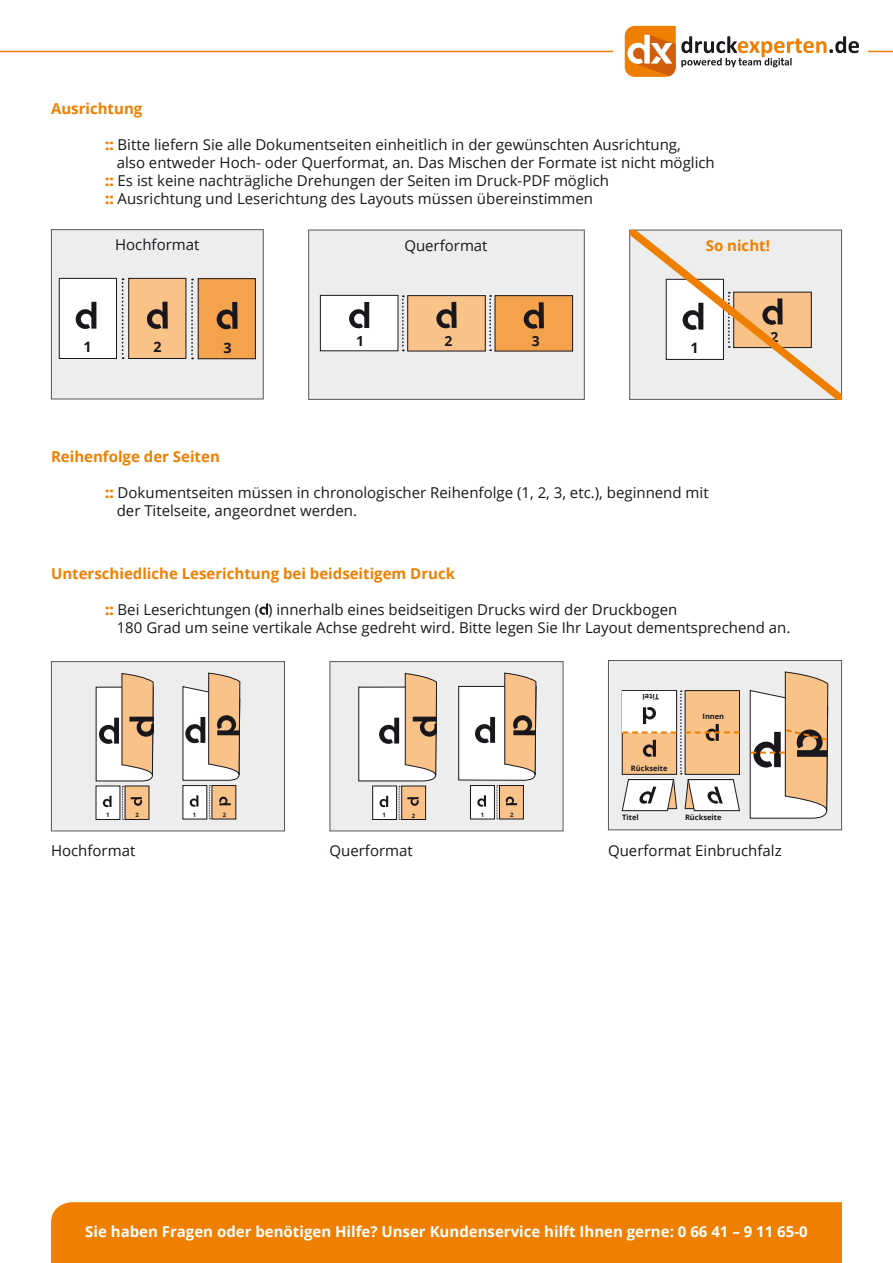
<style>
.page{position:relative;width:893px;height:1263px;background:#fff}
.page>*{position:absolute;margin:0;border:0;box-sizing:border-box;transform-origin:0 0}
.t1{font:15px/18px "Open Sans";color:#1a171c}
.t2{font:700 15px "Open Sans";color:#ee7f00}
.t3{font:700 15px "Open Sans";color:#fff}
.t4{font:700 14.4px "Open Sans";color:#1a171c}
.t5{font:700 13.95px "Open Sans";color:#1a171c}
.t6{font:700 7.5px "Open Sans";color:#1a171c}
.t7{font:700 6px "Open Sans";color:#1a171c}
.s1{font-weight:800;color:#ee7f00}
</style>
<div class="page">
<hr style="left:0;top:51px;width:893px;height:1px;background:#ee7f00">
<div style="left:613px;top:26px;width:254px;height:51px;background:#fff"></div>
<svg style="left:625px;top:26px;width:234px;height:51px"></svg>
<div style="left:51px;top:1202px;width:791px;height:61px;background:#ee7f00"></div>
<div style="left:608px;top:660px;width:234px;height:170px;background:#ededee;border:1px solid #58585a"></div>
<svg style="left:259px;top:603px;width:9px;height:12px"></svg>
<div style="left:330px;top:661px;width:233px;height:170px;background:#ededee"></div>
<div style="left:51px;top:661px;width:234px;height:170px;background:#ededee;border:1px solid #58585a"></div>
<svg style="left:750px;top:672px;width:79px;height:147px"></svg>
<svg style="left:622px;top:690px;width:118px;height:121px"></svg>
<svg style="left:183px;top:673px;width:57px;height:146px"></svg>
<svg style="left:96px;top:673px;width:57px;height:147px"></svg>
<svg style="left:458px;top:673px;width:78px;height:146px"></svg>
<svg style="left:358px;top:673px;width:79px;height:147px"></svg>
<div style="left:308px;top:230px;width:277px;height:170px;background:#ededee;border:1px solid #58585a"></div>
<div style="left:51px;top:229px;width:213px;height:170px;background:#ededee;border:1px solid #58585a"></div>
<div style="left:59px;top:278px;width:57px;height:80px;background:#fff"></div>
<div style="left:59px;top:278px;width:58px;height:81px;border:1px solid #1a171c"></div>
<div style="left:129px;top:278px;width:57px;height:80px;background:#f9c289"></div>
<div style="left:128px;top:278px;width:58px;height:81px;border:1px solid #1a171c"></div>
<svg style="left:76px;top:302px;width:20px;height:27px"></svg>
<svg style="left:147px;top:302px;width:21px;height:27px"></svg>
<svg style="left:122px;top:278px;width:2px;height:81px"></svg>
<div style="left:198px;top:279px;width:57px;height:80px;background:#f4a24c"></div>
<div style="left:198px;top:278px;width:58px;height:81px;border:1px solid #1a171c"></div>
<svg style="left:217px;top:302px;width:21px;height:27px"></svg>
<svg style="left:191px;top:279px;width:2px;height:80px"></svg>
<div style="left:320px;top:295px;width:78px;height:56px;background:#fff"></div>
<div style="left:320px;top:295px;width:78px;height:56px;border:1px solid #1a171c"></div>
<div style="left:408px;top:296px;width:77px;height:55px;background:#f9c289"></div>
<div style="left:407px;top:295px;width:79px;height:56px;border:1px solid #1a171c"></div>
<svg style="left:349px;top:302px;width:20px;height:26px"></svg>
<svg style="left:436px;top:302px;width:21px;height:26px"></svg>
<svg style="left:402px;top:295px;width:2px;height:56px"></svg>
<div style="left:495px;top:296px;width:78px;height:55px;background:#f4a24c"></div>
<div style="left:495px;top:295px;width:78px;height:56px;border:1px solid #1a171c"></div>
<svg style="left:489px;top:295px;width:2px;height:56px"></svg>
<svg style="left:524px;top:302px;width:20px;height:27px"></svg>
<svg style="left:630px;top:230px;width:211px;height:169px"></svg>
<p class="t2" style="left:51px;top:98px;width:93px">Ausrichtung</p>
<p class="t1" style="left:105px;top:136px;width:577px"><span class="s1">::</span> Bitte liefern Sie alle Dokumentseiten einheitlich in der gewünschten Ausrichtung,</p>
<p class="t1" style="left:117px;top:154px;width:600px">also entweder Hoch- oder Querformat, an. Das Mischen der Formate ist nicht möglich</p>
<p class="t1" style="left:105px;top:172px;width:506px"><span class="s1">::</span> Es ist keine nachträgliche Drehungen der Seiten im Druck-PDF möglich</p>
<p class="t1" style="left:105px;top:190px;width:490px"><span class="s1">::</span> Ausrichtung und Leserichtung des Layouts müssen übereinstimmen</p>
<p class="t1" style="left:115px;top:235px;width:86px">Hochformat</p>
<p class="t1" style="left:404px;top:236px;width:85px">Querformat</p>
<p class="t2" style="left:706px;top:235px;width:66px">So nicht!</p>
<p class="t4" style="left:83px;top:337px;width:10px">1</p>
<p class="t4" style="left:154px;top:337px;width:10px">2</p>
<p class="t4" style="left:223px;top:337px;width:10px">3</p>
<p class="t5" style="left:356px;top:331px;width:9px">1</p>
<p class="t5" style="left:444px;top:331px;width:9px">2</p>
<p class="t5" style="left:532px;top:331px;width:9px">3</p>
<p class="t4" style="left:690px;top:338px;width:10px">1</p>
<p class="t2" style="left:51px;top:446px;width:170px">Reihenfolge der Seiten</p>
<p class="t1" style="left:117px;top:483px;width:593px;text-indent:-12px"><span class="s1">::</span> Dokumentseiten müssen in chronologischer Reihenfolge (1, 2, 3, etc.), beginnend mit der Titelseite, angeordnet werden.</p>
<p class="t5" style="left:770px;top:327px;width:9px">2</p>
<p class="t2" style="left:51px;top:563px;width:406px">Unterschiedliche Leserichtung bei beidseitigem Druck</p>
<p class="t1" style="left:117px;top:600px;width:675px;text-indent:-12px"><span class="s1">::</span> Bei Leserichtungen ( ) innerhalb eines beidseitigen Drucks wird der Druckbogen<br>180 Grad um seine vertikale Achse gedreht wird. Bitte legen Sie Ihr Layout dementsprechend an.</p>
<p class="t6" style="left:659px;top:702px;width:18px;rotate:-180deg">Titel</p>
<p class="t6" style="left:631px;top:763px;width:38px">Rückseite</p>
<p class="t6" style="left:702px;top:711px;width:23px">Innen</p>
<p class="t7" style="left:106px;top:810px;width:5px">1</p>
<p class="t7" style="left:135px;top:810px;width:5px">2</p>
<p class="t7" style="left:193px;top:810px;width:5px">1</p>
<p class="t7" style="left:223px;top:810px;width:5px">2</p>
<p class="t7" style="left:382px;top:811px;width:5px">1</p>
<p class="t7" style="left:412px;top:811px;width:5px">2</p>
<p class="t7" style="left:481px;top:811px;width:5px">1</p>
<p class="t7" style="left:510px;top:811px;width:5px">2</p>
<p class="t1" style="left:51px;top:841px;width:86px">Hochformat</p>
<p class="t1" style="left:330px;top:841px;width:85px">Querformat</p>
<p class="t1" style="left:608px;top:841px;width:175px">Querformat Einbruchfalz</p>
<p class="t6" style="left:622px;top:812px;width:18px">Titel</p>
<p class="t6" style="left:685px;top:812px;width:38px">Rückseite</p>
<p class="t3" style="left:85px;top:1221px;width:724px">Sie haben Fragen oder benötigen Hilfe? Unser Kundenservice hilft Ihnen gerne: 0 66 41 – 9 11 65-0</p>
</div>
